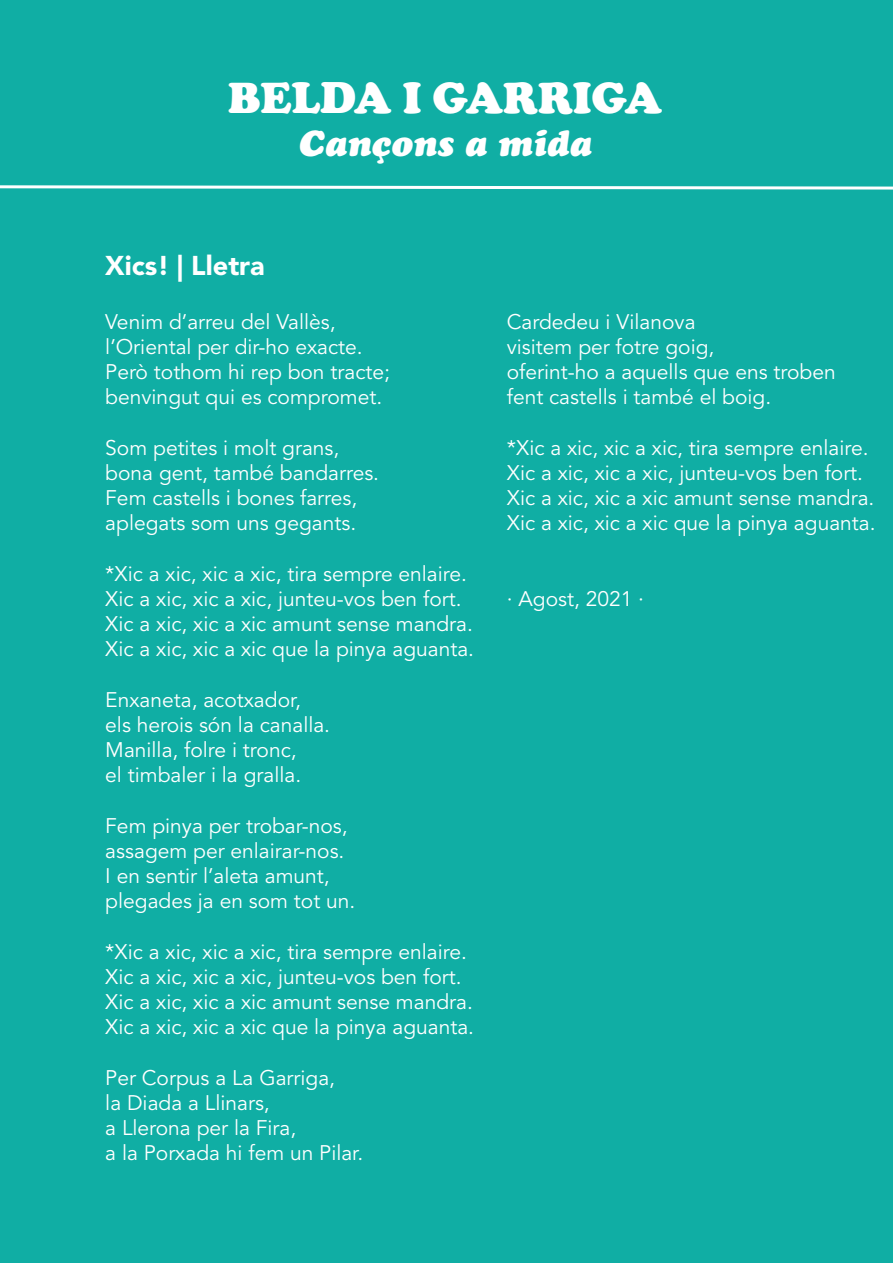
<style>
.page{position:relative;width:893px;height:1263px;background:#10aea4}
.page>*{position:absolute;margin:0;border:0;box-sizing:border-box;transform-origin:0 0}
.t1{font:900 45px "Cooper";color:#fff}
.t2{font:italic 36px "Cooper Black Std";color:#fff}
.t3{font:900 27px "Avenir LT Std";color:#fff}
.t4{font:21px/25.2px "Avenir LT Std";color:#fff}
</style>
<div class="page">
<svg style="left:0;top:184px;width:893px;height:7px"></svg>
<h1 class="t1" style="left:228px;top:72px;width:435px">BELDA I GARRIGA</h1>
<h2 class="t2" style="left:299px;top:121px;width:295px">Cançons a mida</h2>
<p class="t3" style="left:105px;top:249px;width:161px">Xics! | Lletra</p>
<p class="t4" style="left:105px;top:309px;width:286px">Venim d’arreu del Vallès, l’Oriental per dir-ho exacte.<br>Però tothom hi rep bon tracte; benvingut qui es compromet.</p>
<p class="t4" style="left:105px;top:435px;width:275px">Som petites i molt grans, bona gent, també bandarres.<br>Fem castells i bones farres, aplegats som uns gegants.</p>
<p class="t4" style="left:105px;top:561px;width:370px">*Xic a xic, xic a xic, tira sempre enlaire.<br>Xic a xic, xic a xic, junteu-vos ben fort.<br>Xic a xic, xic a xic amunt sense mandra.<br>Xic a xic, xic a xic que la pinya aguanta.</p>
<p class="t4" style="left:105px;top:687px;width:226px">Enxaneta, acotxador, els herois són la canalla.<br>Manilla, folre i tronc,<br>el timbaler i la gralla.</p>
<p class="t4" style="left:105px;top:813px;width:252px">Fem pinya per trobar-nos, assagem per enlairar-nos.<br>I en sentir l’aleta amunt, plegades ja en som tot un.</p>
<p class="t4" style="left:105px;top:939px;width:370px">*Xic a xic, xic a xic, tira sempre enlaire.<br>Xic a xic, xic a xic, junteu-vos ben fort.<br>Xic a xic, xic a xic amunt sense mandra.<br>Xic a xic, xic a xic que la pinya aguanta.</p>
<p class="t4" style="left:105px;top:1065px;width:259px">Per Corpus a La Garriga,<br>la Diada a Llinars,<br>a Llerona per la Fira,<br>a la Porxada hi fem un Pilar.</p>
<p class="t4" style="left:507px;top:309px;width:331px">Cardedeu i Vilanova<br>visitem per fotre goig,<br>oferint-ho a aquells que ens troben fent castells i també el boig.</p>
<p class="t4" style="left:507px;top:435px;width:370px">*Xic a xic, xic a xic, tira sempre enlaire.<br>Xic a xic, xic a xic, junteu-vos ben fort.<br>Xic a xic, xic a xic amunt sense mandra.<br>Xic a xic, xic a xic que la pinya aguanta.</p>
<p class="t4" style="left:507px;top:586px;width:139px">· Agost, 2021 ·</p>
</div>
